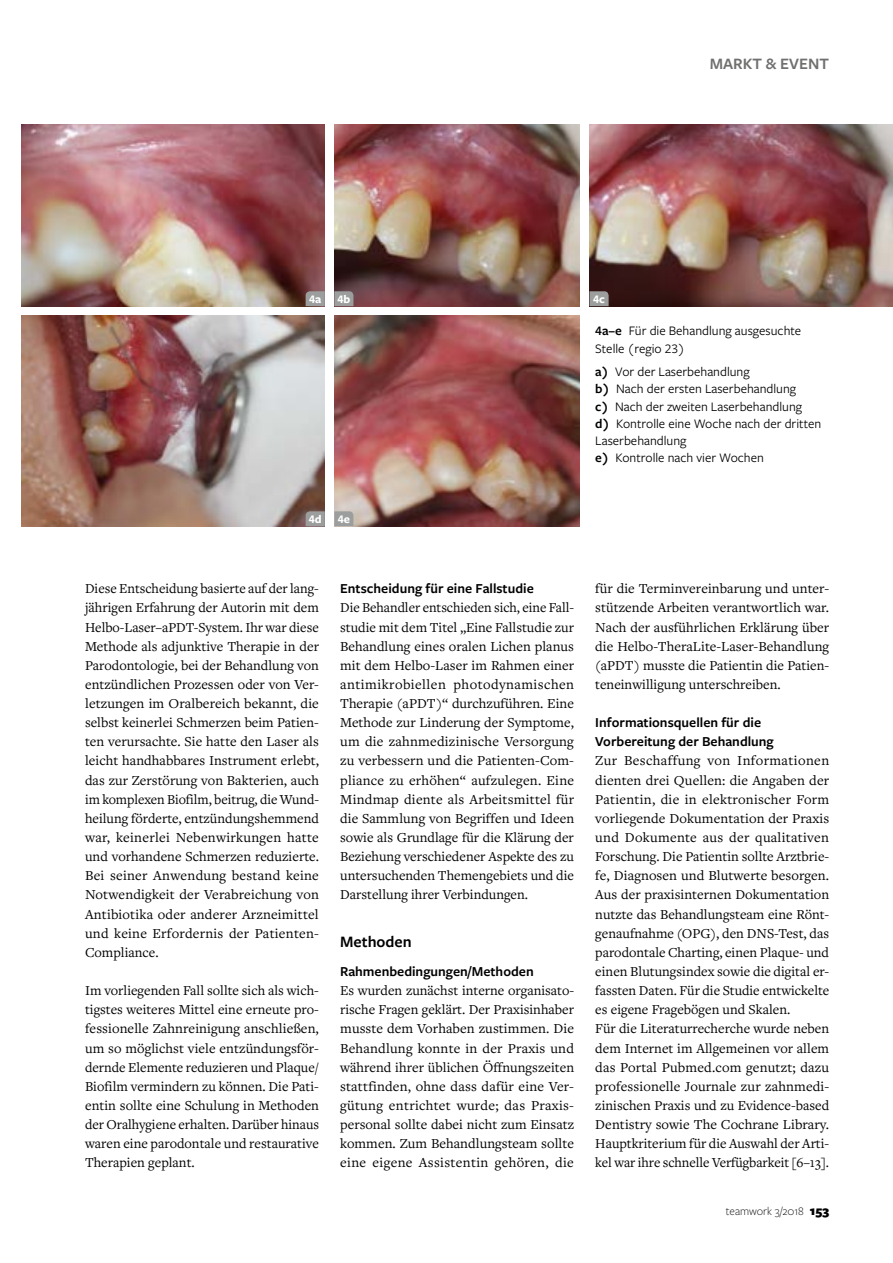
<style>
.page{position:relative;width:893px;height:1263px;background:#fff}
.page>*{position:absolute;margin:0;border:0;box-sizing:border-box;transform-origin:0 0}
.t1{font:600 16.5px "Freight Sans Pro";color:#6f6f6e}
.t2{font:600 16.5px "Freight Sans Pro";color:#000}
.t3{font:14.25px/19.2px "Freight Text Pro";color:#000;text-align:justify}
.t4{font:600 14.25px/19.2px "Freight Sans Pro";color:#000}
.t5{font:13.5px/17.2px "Freight Sans Pro";color:#000}
.t6{font:300 12px "Freight Sans Pro";color:#000}
.t7{font:700 12px "Freight Sans Pro";color:#fff}
.s1{font-weight:600}
.s2{font-weight:900;font-size:13.5px}
</style>
<div class="page">
<img style="left:21px;top:124px;width:304px;height:182px">
<img style="left:21px;top:316px;width:304px;height:210px">
<img style="left:334px;top:124px;width:246px;height:182px">
<img style="left:334px;top:316px;width:246px;height:210px">
<img style="left:589px;top:124px;width:304px;height:182px">
<svg style="left:306px;top:291px;width:19px;height:15px"></svg>
<svg style="left:306px;top:511px;width:19px;height:15px"></svg>
<svg style="left:334px;top:511px;width:19px;height:15px"></svg>
<svg style="left:334px;top:291px;width:19px;height:15px"></svg>
<svg style="left:589px;top:291px;width:20px;height:15px"></svg>
<p class="t1" style="left:710px;top:52px;width:121px">MARKT &amp; EVENT</p>
<p class="t7" style="left:309px;top:291px;width:14px">4a</p>
<p class="t7" style="left:337px;top:291px;width:14px">4b</p>
<p class="t7" style="left:593px;top:291px;width:13px">4c</p>
<p class="t5" style="left:595px;top:322px;width:207px"><span class="s1">4a–e</span> Für die Behandlung ausgesuchte<br>Stelle (regio 23)</p>
<p class="t5" style="left:595px;top:363px;width:227px"><span class="s1">a)</span> Vor der Laserbehandlung<br><span class="s1">b)</span> Nach der ersten Laserbehandlung<br><span class="s1">c)</span> Nach der zweiten Laserbehandlung<br><span class="s1">d)</span> Kontrolle eine Woche nach der dritten<br>Laserbehandlung<br><span class="s1">e)</span> Kontrolle nach vier Wochen</p>
<p class="t7" style="left:309px;top:511px;width:14px">4d</p>
<p class="t7" style="left:338px;top:511px;width:14px">4e</p>
<p class="t3" style="left:85px;top:578px;width:235px">Diese Entscheidung basierte auf der lang&shy;jährigen Erfahrung der Autorin mit dem Helbo-Laser–aPDT-System. Ihr war diese Methode als adjunktive Therapie in der Parodontologie, bei der Behandlung von entzündlichen Prozessen oder von Ver&shy;letzungen im Oralbereich bekannt, die selbst keinerlei Schmerzen beim Patien&shy;ten verursachte. Sie hatte den Laser als leicht handhabbares Instrument erlebt, das zur Zerstörung von Bakterien, auch im komplexen Biofilm, beitrug, die Wund&shy;heilung förderte, entzündungshemmend war, keinerlei Nebenwirkungen hatte und vorhandene Schmerzen reduzierte.<br>Bei seiner Anwendung bestand keine Notwendigkeit der Verabreichung von Antibiotika oder anderer Arzneimittel und keine Erfordernis der Patienten-Compliance.</p>
<p class="t3" style="left:85px;top:980px;width:236px">Im vorliegenden Fall sollte sich als wich&shy;tigstes weiteres Mittel eine erneute pro&shy;fessionelle Zahnreinigung anschließen, um so möglichst viele entzündungsför&shy;dernde Elemente reduzieren und Plaque/ Biofilm vermindern zu können. Die Pati&shy;entin sollte eine Schulung in Methoden der Oralhygiene erhalten. Darüber hinaus waren eine parodontale und restaurative Therapien geplant.</p>
<p class="t4" style="left:340px;top:578px;width:195px">Entscheidung für eine Fallstudie</p>
<p class="t3" style="left:340px;top:598px;width:235px">Die Behandler entschieden sich, eine Fall&shy;studie mit dem Titel „Eine Fallstudie zur Behandlung eines oralen Lichen planus mit dem Helbo-Laser im Rahmen einer antimikrobiellen photodynamischen Therapie (aPDT)“ durchzuführen. Eine Methode zur Linderung der Symptome, um die zahnmedizinische Versorgung zu verbessern und die Patienten-Com&shy;pliance zu erhöhen“ aufzulegen. Eine Mindmap diente als Arbeitsmittel für die Sammlung von Begriffen und Ideen sowie als Grundlage für die Klärung der Beziehung verschiedener Aspekte des zu untersuchenden Themengebiets und die Darstellung ihrer Verbindungen.</p>
<p class="t2" style="left:340px;top:930px;width:73px">Methoden</p>
<p class="t4" style="left:340px;top:961px;width:195px">Rahmenbedingungen/Methoden</p>
<p class="t3" style="left:340px;top:980px;width:236px">Es wurden zunächst interne organisato&shy;rische Fragen geklärt. Der Praxisinhaber musste dem Vorhaben zustimmen. Die Behandlung konnte in der Praxis und während ihrer üblichen Öffnungszeiten stattfinden, ohne dass dafür eine Ver&shy;gütung entrichtet wurde; das Praxis&shy;personal sollte dabei nicht zum Einsatz kommen. Zum Behandlungsteam sollte eine eigene Assistentin gehören, die</p>
<p class="t3" style="left:595px;top:578px;width:235px">für die Terminvereinbarung und unter&shy;stützende Arbeiten verantwortlich war.<br>Nach der ausführlichen Erklärung über die Helbo-TheraLite-Laser-Behandlung (aPDT) musste die Patientin die Patien&shy;teneinwilligung unterschreiben.</p>
<p class="t4" style="left:595px;top:712px;width:180px">Informationsquellen für die<br>Vorbereitung der Behandlung</p>
<p class="t3" style="left:595px;top:751px;width:235px;text-align:left">Zur Beschaffung von Informationen dienten drei Quellen: die Angaben der Patientin, die in elektronischer Form vorliegende Dokumentation der Praxis und Dokumente aus der qualitativen Forschung. Die Patientin sollte Arztbrie&shy;fe, Diagnosen und Blutwerte besorgen.<br>Aus der praxisinternen Dokumentation nutzte das Behandlungsteam eine Rönt&shy;genaufnahme (OPG), den DNS-Test, das parodontale Charting, einen Plaque- und einen Blutungsindex sowie die digital er&shy;fassten Daten. Für die Studie entwickelte es eigene Fragebögen und Skalen.<br>Für die Literaturrecherche wurde neben dem Internet im Allgemeinen vor allem das Portal Pubmed.com genutzt; dazu professionelle Journale zur zahnmedi&shy;zinischen Praxis und zu Evidence-based Dentistry sowie The Cochrane Library.<br>Hauptkriterium für die Auswahl der Arti&shy;kel war ihre schnelle Verfügbarkeit [6–13].</p>
<p class="t6" style="left:726px;top:1203px;width:105px">teamwork 3/2018 <span class="s2">153</span></p>
</div>
